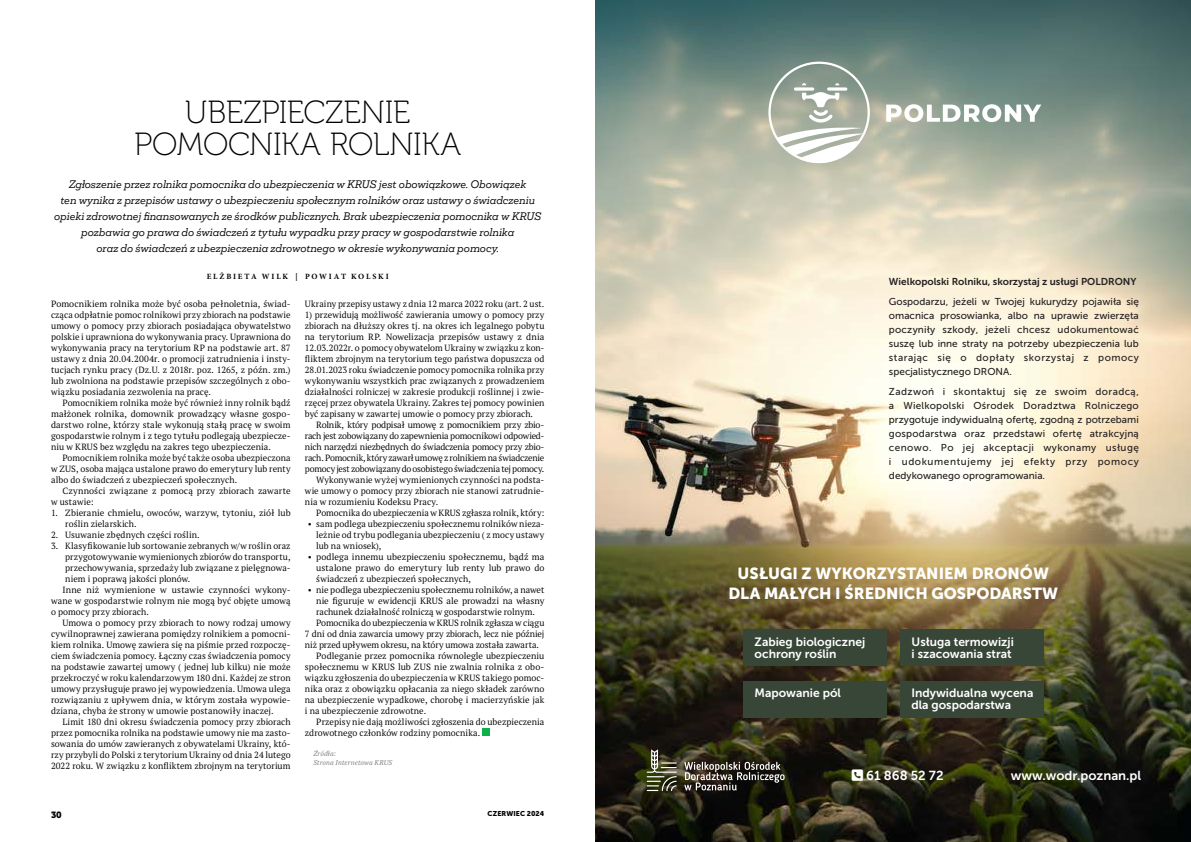
<style>
.page{position:relative;width:1191px;height:842px;background:#fff}
.page>*{position:absolute;margin:0;border:0;box-sizing:border-box;transform-origin:0 0}
.t1{font:32px/32px "Museo 100";letter-spacing:-.015em;color:#000;text-align:center}
.t2{font:16px/20px "Museo Sans 900";color:#fff;text-align:center}
.t3{font:13px "Museo Sans 700";color:#fff}
.t4{font:12px/12px "Museo Sans 700";color:#fff}
.t5{font:10px/14px "Museo Sans 500";letter-spacing:.02em;color:#231f20;text-align:justify}
.t6{font:italic 10px/16px "Mokoko";color:#000;text-align:center}
.t7{font:10px "Museo Sans 700";color:#231f20}
.t8{font:9px/11px "PT Serif Pro";letter-spacing:.005em;color:#000;text-align:justify}
.t9{font:9px "PT Serif Pro";letter-spacing:-.025em;color:#000}
.t10{font:9px "PT Serif Pro";letter-spacing:-.02em;color:#000}
.t11{font:9px "Museo 900";color:#000}
.t12{font:700 8px "Minion Pro";letter-spacing:.23em;color:#000}
.t13{font:italic 7px/9.8px "PT Serif Pro";letter-spacing:.015em;color:#808285}
.t14{font:7px "Museo Sans 900";letter-spacing:.015em;color:#000}
</style>
<div class="page">
<div style="left:482px;top:729px;width:7px;height:7px;background:#0db14b"></div>
<img style="left:595px;top:0;width:596px;height:842px">
<div style="left:743px;top:629px;width:143px;height:37px;background:#384638"></div>
<div style="left:900px;top:629px;width:143px;height:37px;background:#384638"></div>
<div style="left:743px;top:681px;width:143px;height:36px;background:#384638"></div>
<div style="left:900px;top:681px;width:143px;height:36px;background:#384638"></div>
<svg style="left:684px;top:762px;width:100px;height:28px;background:#54504a"></svg>
<svg style="left:647px;top:749px;width:29px;height:42px"></svg>
<svg style="left:768px;top:62px;width:102px;height:113px"></svg>
<svg style="left:886px;top:104px;width:155px;height:18px"></svg>
<svg style="left:851px;top:769px;width:12px;height:12px"></svg>
<h1 class="t1" style="left:134px;top:97px;width:328px">UBEZPIECZENIE<br>POMOCNIKA ROLNIKA</h1>
<p class="t6" style="left:54px;top:176px;width:488px">Zgłoszenie przez rolnika pomocnika do ubezpieczenia w KRUS jest obowiązkowe. Obowiązek<br>ten wynika z przepisów ustawy o ubezpieczeniu społecznym rolników oraz ustawy o świadczeniu opieki zdrowotnej finansowanych ze środków publicznych. Brak ubezpieczenia pomocnika w KRUS pozbawia go prawa do świadczeń z tytułu wypadku przy pracy w gospodarstwie rolnika<br>oraz do świadczeń z ubezpieczenia zdrowotnego w okresie wykonywania pomocy.</p>
<p class="t12" style="left:207px;top:271px;width:184px">ELŻBIETA WILK | POWIAT KOLSKI</p>
<p class="t8" style="left:51px;top:298px;width:241px">Pomocnikiem rolnika może być osoba pełnoletnia, świad&shy;cząca odpłatnie pomoc rolnikowi przy zbiorach na podstawie umowy o pomocy przy zbiorach posiadająca obywatelstwo polskie i uprawniona do wykonywania pracy. Uprawniona do wykonywania pracy na terytorium RP na podstawie art. 87 ustawy z dnia 20.04.2004r. o promocji zatrudnienia i insty&shy;tucjach rynku pracy (Dz.U. z 2018r. poz. 1265, z późn. zm.) lub zwolniona na podstawie przepisów szczególnych z obo&shy;wiązku posiadania zezwolenia na pracę.</p>
<p class="t8" style="left:51px;top:397px;width:241px;text-indent:11px">Pomocnikiem rolnika może być również inny rolnik bądź małżonek rolnika, domownik prowadzący własne gospo&shy;darstwo rolne, którzy stale wykonują stałą pracę w swoim gospodarstwie rolnym i z tego tytułu podlegają ubezpiecze&shy;niu w KRUS bez względu na zakres tego ubezpieczenia.</p>
<p class="t8" style="left:51px;top:452px;width:241px;text-indent:11px">Pomocnikiem rolnika może być także osoba ubezpieczona w ZUS, osoba mająca ustalone prawo do emerytury lub renty albo do świadczeń z ubezpieczeń społecznych.</p>
<p class="t8" style="left:51px;top:485px;width:241px;text-indent:11px">Czynności związane z pomocą przy zbiorach zawarte w ustawie:</p>
<p class="t8" style="left:65px;top:507px;width:227px;text-indent:-14px">1. Zbieranie chmielu, owoców, warzyw, tytoniu, ziół lub roślin zielarskich.</p>
<p class="t8" style="left:51px;top:529px;width:150px">2. Usuwanie zbędnych części roślin.</p>
<p class="t8" style="left:51px;top:540px;width:241px">3. Klasyfikowanie lub sortowanie zebranych w/w roślin oraz</p>
<p class="t8" style="left:65px;top:551px;width:227px">przygotowywanie wymienionych zbiorów do transportu,</p>
<p class="t8" style="left:65px;top:562px;width:227px">przechowywania, sprzedaży lub związane z pielęgnowa-</p>
<p class="t8" style="left:65px;top:573px;width:127px">niem i poprawą jakości plonów.</p>
<p class="t8" style="left:62px;top:584px;width:230px">Inne niż wymienione w ustawie czynności wykony-</p>
<p class="t8" style="left:51px;top:595px;width:241px">wane w gospodarstwie rolnym nie mogą być objęte umową</p>
<p class="t8" style="left:51px;top:606px;width:99px">o pomocy przy zbiorach.</p>
<p class="t8" style="left:62px;top:617px;width:230px">Umowa o pomocy przy zbiorach to nowy rodzaj umowy</p>
<p class="t8" style="left:51px;top:628px;width:241px">cywilnoprawnej zawierana pomiędzy rolnikiem a pomocni-</p>
<p class="t8" style="left:51px;top:639px;width:241px">kiem rolnika. Umowę zawiera się na piśmie przed rozpoczę-</p>
<p class="t8" style="left:51px;top:650px;width:241px">ciem świadczenia pomocy. Łączny czas świadczenia pomocy</p>
<p class="t8" style="left:51px;top:661px;width:241px">na podstawie zawartej umowy ( jednej lub kilku) nie może</p>
<p class="t8" style="left:51px;top:672px;width:241px">przekroczyć w roku kalendarzowym 180 dni. Każdej ze stron</p>
<p class="t8" style="left:51px;top:683px;width:241px">umowy przysługuje prawo jej wypowiedzenia. Umowa ulega</p>
<p class="t8" style="left:51px;top:694px;width:241px">rozwiązaniu z upływem dnia, w którym została wypowie-</p>
<p class="t8" style="left:51px;top:705px;width:224px">dziana, chyba że strony w umowie postanowiły inaczej.</p>
<p class="t8" style="left:62px;top:716px;width:230px">Limit 180 dni okresu świadczenia pomocy przy zbiorach</p>
<p class="t8" style="left:51px;top:727px;width:241px">przez pomocnika rolnika na podstawie umowy nie ma zasto-</p>
<p class="t8" style="left:51px;top:738px;width:241px">sowania do umów zawieranych z obywatelami Ukrainy, któ-</p>
<p class="t8" style="left:51px;top:749px;width:241px">rzy przybyli do Polski z terytorium Ukrainy od dnia 24 lutego</p>
<p class="t8" style="left:51px;top:760px;width:241px">2022 roku. W związku z konfliktem zbrojnym na terytorium</p>
<p class="t8" style="left:305px;top:298px;width:241px">Ukrainy przepisy ustawy z dnia 12 marca 2022 roku (art. 2 ust.</p>
<p class="t8" style="left:305px;top:309px;width:241px">1) przewidują możliwość zawierania umowy o pomocy przy zbiorach na dłuższy okres tj. na okres ich legalnego pobytu na terytorium RP. Nowelizacja przepisów ustawy z dnia 12.03.2022r. o pomocy obywatelom Ukrainy w związku z kon&shy;fliktem zbrojnym na terytorium tego państwa dopuszcza od 28.01.2023 roku świadczenie pomocy pomocnika rolnika przy wykonywaniu wszystkich prac związanych z prowadzeniem działalności rolniczej w zakresie produkcji roślinnej i zwie&shy;rzęcej przez obywatela Ukrainy. Zakres tej pomocy powinien być zapisany w zawartej umowie o pomocy przy zbiorach.</p>
<p class="t10" style="left:316px;top:419px;width:230px">Rolnik, który podpisał umowę z pomocnikiem przy zbio-</p>
<p class="t10" style="left:305px;top:430px;width:241px">rach jest zobowiązany do zapewnienia pomocnikowi odpowied-</p>
<p class="t9" style="left:305px;top:441px;width:241px">nich narzędzi niezbędnych do świadczenia pomocy przy zbio-</p>
<p class="t9" style="left:305px;top:452px;width:241px">rach. Pomocnik, który zawarł umowę z rolnikiem na świadczenie</p>
<p class="t9" style="left:305px;top:463px;width:241px">pomocy jest zobowiązany do osobistego świadczenia tej pomocy.</p>
<p class="t8" style="left:316px;top:474px;width:230px">Wykonywanie wyżej wymienionych czynności na podsta-</p>
<p class="t8" style="left:305px;top:485px;width:241px">wie umowy o pomocy przy zbiorach nie stanowi zatrudnie-</p>
<p class="t8" style="left:305px;top:496px;width:135px">nia w rozumieniu Kodeksu Pracy.</p>
<p class="t8" style="left:316px;top:507px;width:230px">Pomocnika do ubezpieczenia w KRUS zgłasza rolnik, który:</p>
<p class="t8" style="left:316px;top:518px;width:230px;text-indent:-9px">• sam podlega ubezpieczeniu społecznemu rolników nieza&shy;leżnie od trybu podlegania ubezpieczeniu ( z mocy ustawy lub na wniosek),</p>
<p class="t8" style="left:316px;top:551px;width:230px;text-indent:-9px">• podlega innemu ubezpieczeniu społecznemu, bądź ma ustalone prawo do emerytury lub renty lub prawo do świadczeń z ubezpieczeń społecznych,</p>
<p class="t8" style="left:308px;top:584px;width:238px">• nie podlega ubezpieczeniu społecznemu rolników, a nawet</p>
<p class="t8" style="left:316px;top:595px;width:230px">nie figuruje w ewidencji KRUS ale prowadzi na własny</p>
<p class="t8" style="left:316px;top:606px;width:220px">rachunek działalność rolniczą w gospodarstwie rolnym.</p>
<p class="t8" style="left:316px;top:617px;width:230px">Pomocnika do ubezpieczenia w KRUS rolnik zgłasza w ciągu</p>
<p class="t8" style="left:305px;top:628px;width:241px">7 dni od dnia zawarcia umowy przy zbiorach, lecz nie później</p>
<p class="t8" style="left:305px;top:639px;width:236px">niż przed upływem okresu, na który umowa została zawarta.</p>
<p class="t8" style="left:316px;top:650px;width:230px">Podleganie przez pomocnika równolegle ubezpieczeniu</p>
<p class="t8" style="left:305px;top:661px;width:241px">społecznemu w KRUS lub ZUS nie zwalnia rolnika z obo-</p>
<p class="t8" style="left:305px;top:672px;width:241px">wiązku zgłoszenia do ubezpieczenia w KRUS takiego pomoc-</p>
<p class="t8" style="left:305px;top:683px;width:241px">nika oraz z obowiązku opłacania za niego składek zarówno</p>
<p class="t8" style="left:305px;top:694px;width:241px">na ubezpieczenie wypadkowe, chorobę i macierzyńskie jak</p>
<p class="t8" style="left:305px;top:705px;width:123px">i na ubezpieczenie zdrowotne.</p>
<p class="t8" style="left:316px;top:716px;width:230px">Przepisy nie dają możliwości zgłoszenia do ubezpieczenia</p>
<p class="t8" style="left:305px;top:727px;width:177px">zdrowotnego członków rodziny pomocnika.</p>
<p class="t13" style="left:313px;top:748px;width:80px">Źródła:<br>Strona Internetowa KRUS</p>
<p class="t11" style="left:51px;top:809px;width:12px">30</p>
<p class="t14" style="left:487px;top:810px;width:58px">CZERWIEC 2024</p>
<p class="t7" style="left:889px;top:276px;width:249px">Wielkopolski Rolniku, skorzystaj z usługi POLDRONY</p>
<p class="t5" style="left:889px;top:295px;width:251px">Gospodarzu, jeżeli w Twojej kukurydzy pojawiła się omacnica prosowianka, albo na uprawie zwierzęta poczyniły szkody, jeżeli chcesz udokumentować suszę lub inne straty na potrzeby ubezpieczenia lub starając się o dopłaty skorzystaj z pomocy specjalistycznego DRONA.</p>
<p class="t5" style="left:889px;top:385px;width:251px">Zadzwoń i skontaktuj się ze swoim doradcą, a Wielkopolski Ośrodek Doradztwa Rolniczego przygotuje indywidualną ofertę, zgodną z potrzebami gospodarstwa oraz przedstawi ofertę atrakcyjną cenowo. Po jej akceptacji wykonamy usługę i udokumentujemy jej efekty przy pomocy dedykowanego oprogramowania.</p>
<h2 class="t2" style="left:728px;top:563px;width:331px">USŁUGI Z WYKORZYSTANIEM DRONÓW<br>DLA MAŁYCH I ŚREDNICH GOSPODARSTW</h2>
<h3 class="t4" style="left:754px;top:636px;width:112px">Zabieg biologicznej ochrony roślin</h3>
<h3 class="t4" style="left:911px;top:636px;width:104px">Usługa termowizji i szacowania strat</h3>
<h3 class="t4" style="left:754px;top:687px;width:88px">Mapowanie pól</h3>
<h3 class="t4" style="left:911px;top:687px;width:123px">Indywidualna wycena dla gospodarstwa</h3>
<h3 class="t3" style="left:866px;top:768px;width:79px">61 868 52 72</h3>
<h3 class="t3" style="left:1010px;top:768px;width:132px">www.wodr.poznan.pl</h3>
</div>
